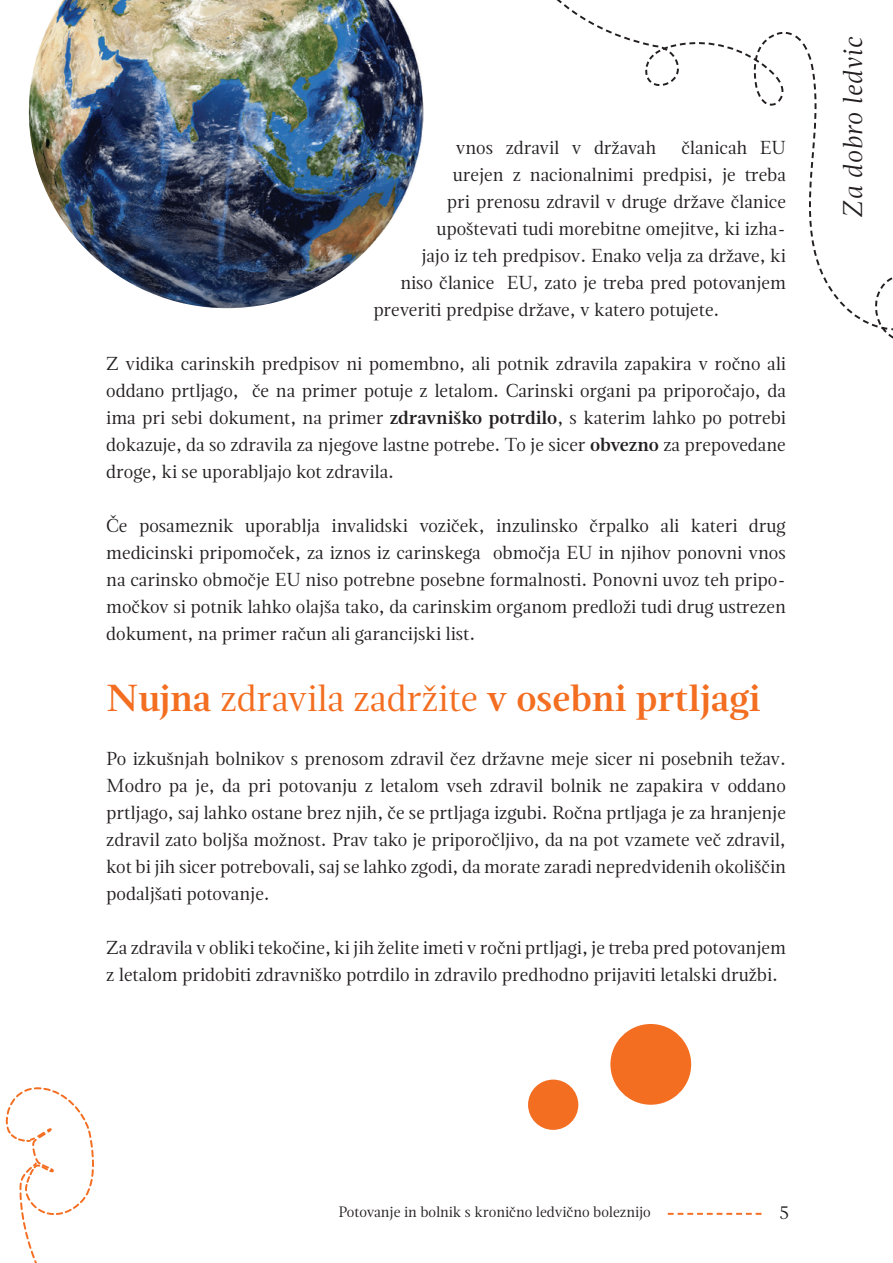
<style>
.page{position:relative;width:893px;height:1263px;background:#fff}
.page>*{position:absolute;margin:0;border:0;box-sizing:border-box;transform-origin:0 0}
.t1{font:600 37.5px "Magneta";color:#f36e21}
.t2{font:italic 27px "Magneta";color:#231f20}
.t3{font:18.75px/27px "Magneta";color:#231f20;text-align:justify}
.t4{font:18px "Magneta";color:#231f20}
.t5{font:15px "Magneta";color:#231f20}
.s1{font-weight:600}
.s2{font-weight:400}
</style>
<div class="page">
<svg style="left:668px;top:1213px;width:93px;height:2px"></svg>
<svg style="left:556px;top:0;width:337px;height:339px"></svg>
<svg style="left:5px;top:1087px;width:89px;height:176px"></svg>
<img style="left:28px;top:0;width:396px;height:308px">
<div style="left:528px;top:1079px;width:50px;height:51px;background:#f36e21;border-radius:50%"></div>
<div style="left:610px;top:1024px;width:81px;height:81px;background:#f36e21;border-radius:50%"></div>
<p class="t3" style="left:456px;top:134px;width:202px">vnos zdravil v državah</p>
<p class="t3" style="left:681px;top:134px;width:106px">članicah EU</p>
<p class="t3" style="left:453px;top:161px;width:334px">urejen z nacionalnimi predpisi, je treba</p>
<p class="t3" style="left:447px;top:188px;width:341px">pri prenosu zdravil v druge države članice</p>
<p class="t3" style="left:436px;top:215px;width:351px">upoštevati tudi morebitne omejitve, ki izha-</p>
<p class="t3" style="left:421px;top:242px;width:366px">jajo iz teh predpisov. Enako velja za države, ki</p>
<p class="t3" style="left:400px;top:269px;width:387px">niso članice EU, zato je treba pred potovanjem</p>
<p class="t3" style="left:373px;top:296px;width:348px">preveriti predpise države, v katero potujete.</p>
<p class="t3" style="left:106px;top:350px;width:681px">Z vidika carinskih predpisov ni pomembno, ali potnik zdravila zapakira v ročno ali oddano prtljago, če na primer potuje z letalom. Carinski organi pa priporočajo, da ima pri sebi dokument, na primer <span class="s1">zdravniško potrdilo</span>, s katerim lahko po potrebi dokazuje, da so zdravila za njegove lastne potrebe. To je sicer <span class="s1">obvezno</span> za prepovedane droge, ki se uporabljajo kot zdravila.</p>
<p class="t3" style="left:106px;top:512px;width:681px">Če posameznik uporablja invalidski voziček, inzulinsko črpalko ali kateri drug medicinski pripomoček, za iznos iz carinskega območja EU in njihov ponovni vnos na carinsko območje EU niso potrebne posebne formalnosti. Ponovni uvoz teh pripo&shy;močkov si potnik lahko olajša tako, da carinskim organom predloži tudi drug ustrezen dokument, na primer račun ali garancijski list.</p>
<h1 class="t1" style="left:106px;top:672px;width:656px">Nujna <span class="s2">zdravila zadržite</span> v osebni prtljagi</h1>
<p class="t3" style="left:106px;top:745px;width:681px">Po izkušnjah bolnikov s prenosom zdravil čez državne meje sicer ni posebnih težav.<br>Modro pa je, da pri potovanju z letalom vseh zdravil bolnik ne zapakira v oddano prtljago, saj lahko ostane brez njih, če se prtljaga izgubi. Ročna prtljaga je za hranjenje zdravil zato boljša možnost. Prav tako je priporočljivo, da na pot vzamete več zdravil, kot bi jih sicer potrebovali, saj se lahko zgodi, da morate zaradi nepredvidenih okoliščin podaljšati potovanje.</p>
<p class="t3" style="left:106px;top:934px;width:681px">Za zdravila v obliki tekočine, ki jih želite imeti v ročni prtljagi, je treba pred potovanjem z letalom pridobiti zdravniško potrdilo in zdravilo predhodno prijaviti letalski družbi.</p>
<h2 class="t2" style="left:834px;top:218px;width:182px;rotate:-90deg">Za dobro ledvic</h2>
<p class="t5" style="left:338px;top:1201px;width:314px">Potovanje in bolnik s kronično ledvično boleznijo</p>
<p class="t4" style="left:780px;top:1201px;width:11px">5</p>
</div>
